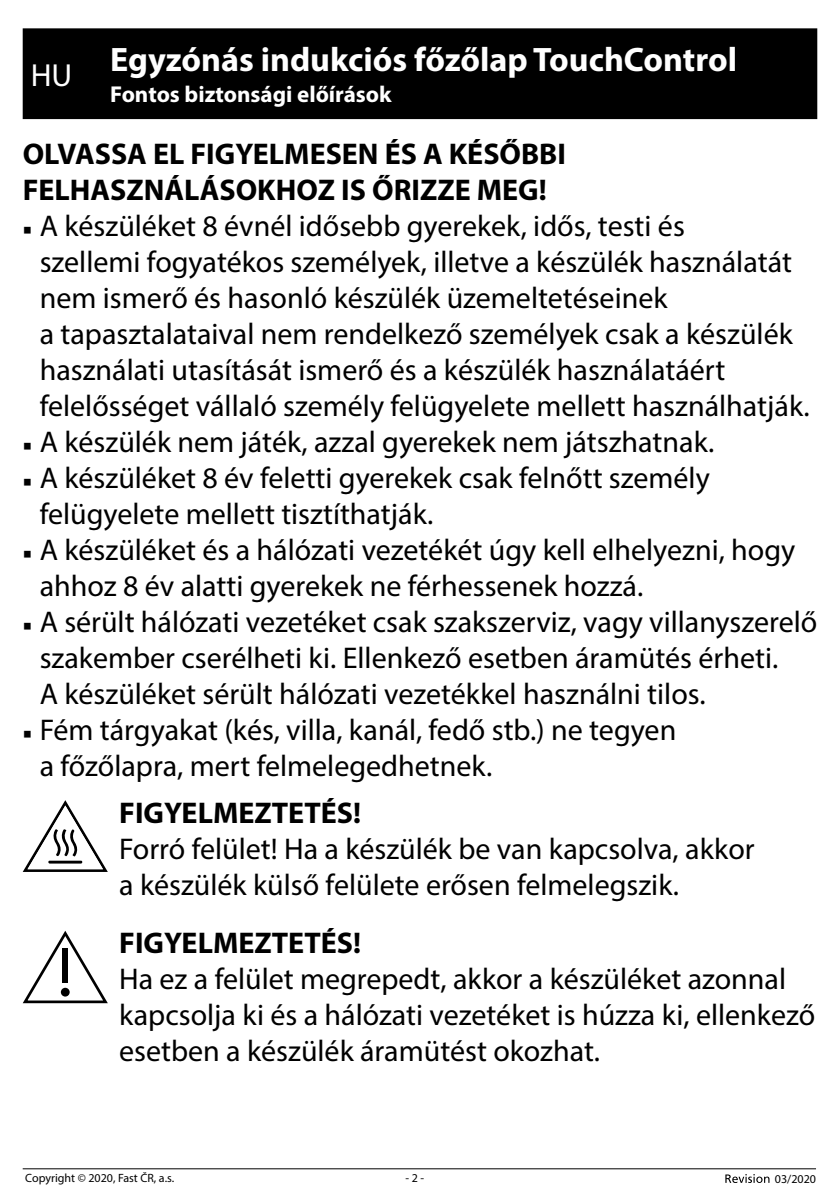
<style>
.page{position:relative;width:840px;height:1191px;background:#fff}
.page>*{position:absolute;margin:0;border:0;box-sizing:border-box;transform-origin:0 0}
.t1{font:700 34px "Myriad Pro";color:#fff}
.t2{font:30px/36px "Myriad Pro";color:#000}
.t3{font:700 30px/36px "Myriad Pro";color:#000}
.t4{font:700 23px "Myriad Pro";color:#fff}
.t5{font:12px "Myriad Pro";color:#000}
.s1{font-family:"Minion Pro";font-size:23px}
</style>
<div class="page">
<svg style="left:725px;top:1174px;width:44px;height:9px"></svg>
<hr style="left:23px;top:1168px;width:792px;height:1px;background:#000">
<div style="left:23px;top:28px;width:793px;height:91px;background:#000"></div>
<svg style="left:23px;top:800px;width:85px;height:72px"></svg>
<svg style="left:23px;top:930px;width:85px;height:73px"></svg>
<div style="left:62px;top:948px;width:6px;height:35px;background:#000"></div>
<div style="left:61px;top:987px;width:9px;height:9px;background:#000;border-radius:50%"></div>
<p class="t1" style="left:31px;top:37px;width:707px"><sub>HU</sub> Egyzónás indukciós főzőlap TouchControl</p>
<p class="t4" style="left:110px;top:79px;width:283px">Fontos biztonsági előírások</p>
<p class="t3" style="left:23px;top:135px;width:544px">OLVASSA EL FIGYELMESEN ÉS A KÉSŐBBI<br>FELHASZNÁLÁSOKHOZ IS ŐRIZZE MEG!</p>
<p class="t2" style="left:40px;top:207px;width:771px;text-indent:-17px"><span class="s1">■</span> A készüléket 8 évnél idősebb gyerekek, idős, testi és<br>szellemi fogyatékos személyek, illetve a készülék használatát nem ismerő és hasonló készülék üzemeltetéseinek<br>a tapasztalataival nem rendelkező személyek csak a készülék használati utasítását ismerő és a készülék használatáért felelősséget vállaló személy felügyelete mellett használhatják.</p>
<p class="t2" style="left:23px;top:423px;width:692px"><span class="s1">■</span> A készülék nem játék, azzal gyerekek nem játszhatnak.</p>
<p class="t2" style="left:40px;top:459px;width:671px;text-indent:-17px"><span class="s1">■</span> A készüléket 8 év feletti gyerekek csak felnőtt személy felügyelete mellett tisztíthatják.</p>
<p class="t2" style="left:40px;top:531px;width:756px;text-indent:-17px"><span class="s1">■</span> A készüléket és a hálózati vezetékét úgy kell elhelyezni, hogy ahhoz 8 év alatti gyerekek ne férhessenek hozzá.</p>
<p class="t2" style="left:40px;top:603px;width:778px;text-indent:-17px"><span class="s1">■</span> A sérült hálózati vezetéket csak szakszerviz, vagy villanyszerelő szakember cserélheti ki. Ellenkező esetben áramütés érheti.<br>A készüléket sérült hálózati vezetékkel használni tilos.</p>
<p class="t2" style="left:40px;top:711px;width:637px;text-indent:-17px"><span class="s1">■</span> Fém tárgyakat (kés, villa, kanál, fedő stb.) ne tegyen a főzőlapra, mert felmelegedhetnek.</p>
<p class="t3" style="left:119px;top:793px;width:243px">FIGYELMEZTETÉS!</p>
<p class="t2" style="left:119px;top:830px;width:636px">Forró felület! Ha a készülék be van kapcsolva, akkor a készülék külső felülete erősen felmelegszik.</p>
<p class="t3" style="left:119px;top:924px;width:243px">FIGYELMEZTETÉS!</p>
<p class="t2" style="left:119px;top:960px;width:697px">Ha ez a felület megrepedt, akkor a készüléket azonnal kapcsolja ki és a hálózati vezetéket is húzza ki, ellenkező esetben a készülék áramütést okozhat.</p>
<p class="t5" style="left:25px;top:1170px;width:150px">Copyright © 2020, Fast ČR, a.s.</p>
<p class="t5" style="left:405px;top:1170px;width:20px">- 2 -</p>
<p class="t5" style="left:774px;top:1171px;width:43px">03/2020</p>
</div>
